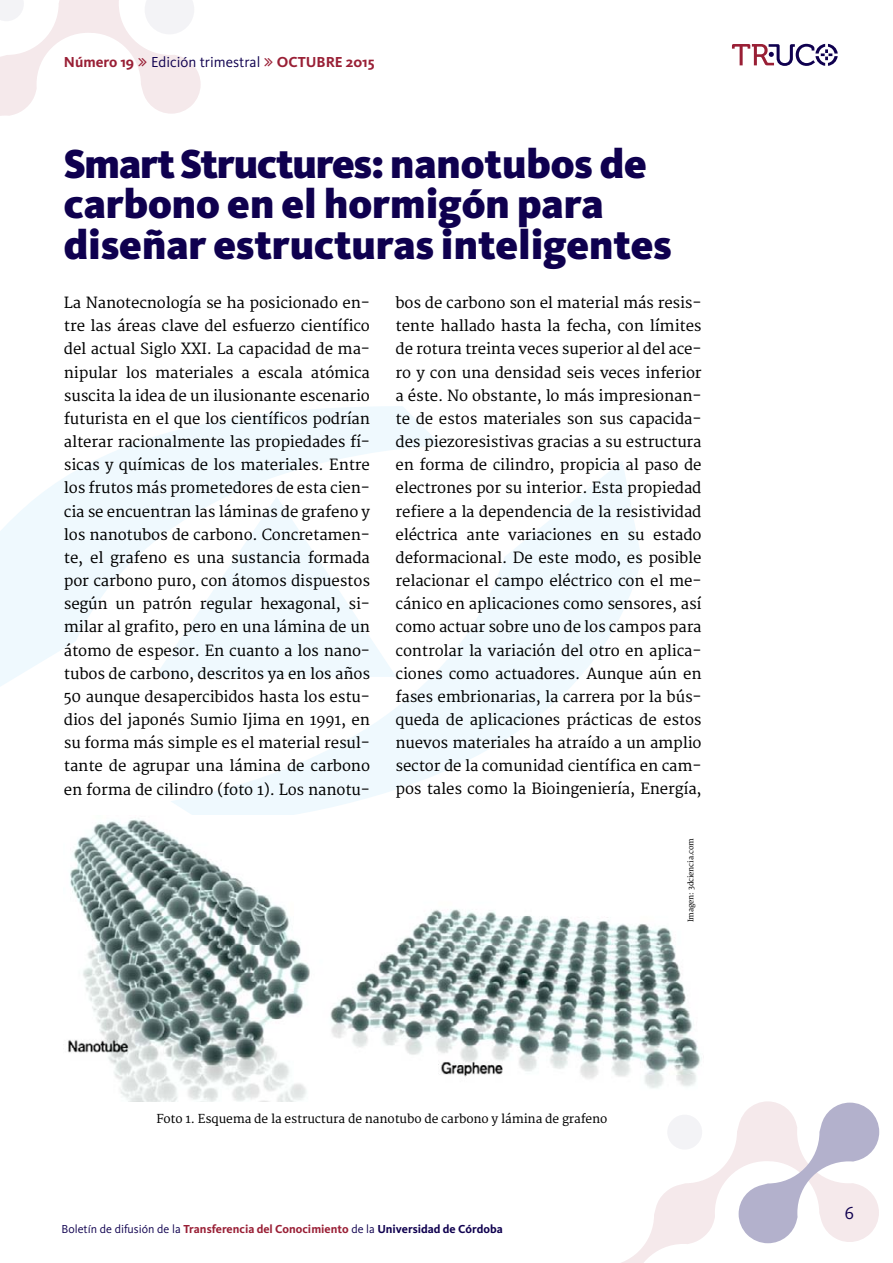
<style>
.page{position:relative;width:893px;height:1263px;background:#fff}
.page>*{position:absolute;margin:0;border:0;box-sizing:border-box;transform-origin:0 0}
.t1{font:900 42px/40.5px "Kievit OT";color:#0f004f}
.t2{font:18px "Kievit OT";color:#0f004f}
.t3{font:15px/23.1px "Merriweather";letter-spacing:-.01em;color:#000;text-align:justify}
.t4{font:700 15px "Kievit OT";color:#991f35}
.t5{font:700 12px "Kievit OT";color:#991f35}
.t6{font:12px "Merriweather";letter-spacing:-.01em;color:#000}
.t7{font:7.5px "Merriweather";letter-spacing:-.01em;color:#000}
.s1{font-weight:400;color:#0f004f}
.s2{color:#0f004f}
</style>
<div class="page">
<svg style="left:0;top:406px;width:642px;height:409px"></svg>
<svg style="left:621px;top:1101px;width:150px;height:162px"></svg>
<svg style="left:739px;top:1102px;width:140px;height:141px"></svg>
<svg style="left:732px;top:44px;width:106px;height:22px"></svg>
<img style="left:68px;top:818px;width:634px;height:283px">
<svg style="left:0;top:0;width:201px;height:116px"></svg>
<p class="t4" style="left:64px;top:53px;width:312px">Número 19 <span class="s1">Edición trimestral</span> OCTUBRE 2015</p>
<h1 class="t1" style="left:64px;top:143px;width:609px">Smart Structures: nanotubos de carbono en el hormigón para diseñar estructuras inteligentes</h1>
<p class="t3" style="left:64px;top:292px;width:308px">La Nanotecnología se ha posicionado en&shy;tre las áreas clave del esfuerzo científico del actual Siglo XXI. La capacidad de ma&shy;nipular los materiales a escala atómica suscita la idea de un ilusionante escenario futurista en el que los científicos podrían alterar racionalmente las propiedades fí&shy;sicas y químicas de los materiales. Entre los frutos más prometedores de esta cien&shy;cia se encuentran las láminas de grafeno y los nanotubos de carbono. Concretamen&shy;te, el grafeno es una sustancia formada por carbono puro, con átomos dispuestos según un patrón regular hexagonal, si&shy;milar al grafito, pero en una lámina de un átomo de espesor. En cuanto a los nano&shy;tubos de carbono, descritos ya en los años 50 aunque desapercibidos hasta los estu&shy;dios del japonés Sumio Ijima en 1991, en su forma más simple es el material resul&shy;tante de agrupar una lámina de carbono en forma de cilindro (foto 1). Los nanotu-</p>
<p class="t3" style="left:395px;top:292px;width:308px">bos de carbono son el material más resis&shy;tente hallado hasta la fecha, con límites de rotura treinta veces superior al del ace&shy;ro y con una densidad seis veces inferior a éste. No obstante, lo más impresionan&shy;te de estos materiales son sus capacida&shy;des piezoresistivas gracias a su estructura en forma de cilindro, propicia al paso de electrones por su interior. Esta propiedad refiere a la dependencia de la resistividad eléctrica ante variaciones en su estado deformacional. De este modo, es posible relacionar el campo eléctrico con el me&shy;cánico en aplicaciones como sensores, así como actuar sobre uno de los campos para controlar la variación del otro en aplica&shy;ciones como actuadores. Aunque aún en fases embrionarias, la carrera por la bús&shy;queda de aplicaciones prácticas de estos nuevos materiales ha atraído a un amplio sector de la comunidad científica en cam&shy;pos tales como la Bioingeniería, Energía,</p>
<p class="t7" style="left:686px;top:922px;width:86px;rotate:-90deg">Imagen: 3dciencia.com</p>
<p class="t6" style="left:156px;top:1111px;width:453px">Foto 1. Esquema de la estructura de nanotubo de carbono y lámina de grafeno</p>
<p class="t5" style="left:62px;top:1222px;width:443px"><span class="s1">Boletín de difusión de la</span> Transferencia del Conocimiento <span class="s1">de la</span> <span class="s2">Universidad de Córdoba</span></p>
<p class="t2" style="left:845px;top:1202px;width:11px">6</p>
</div>
